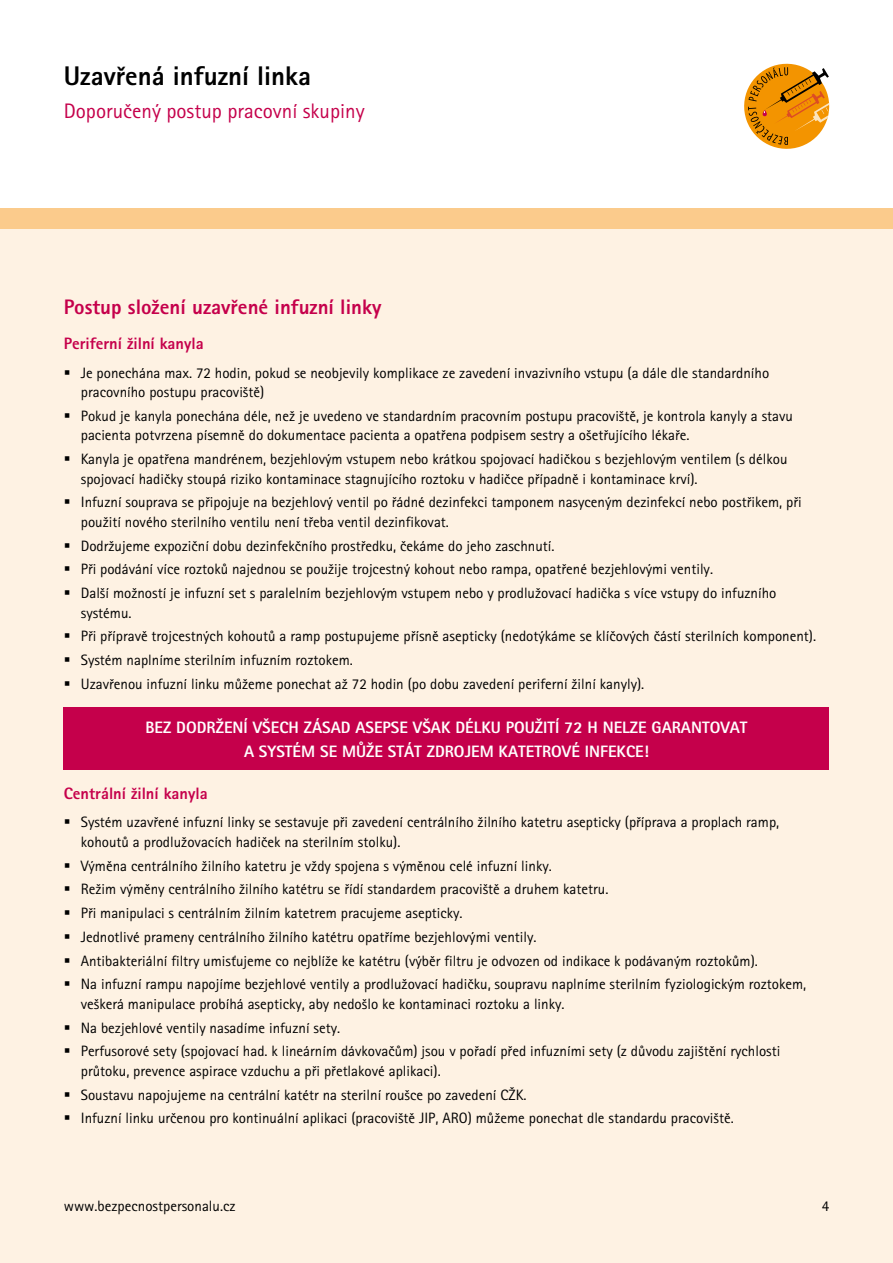
<style>
.page{position:relative;width:893px;height:1263px;background:#fff}
.page>*{position:absolute;margin:0;border:0;box-sizing:border-box;transform-origin:0 0}
.t1{font:27px "Rotis Sans Serif Extra Bold CE";color:#000}
.t2{font:21px "Rotis Sans Serif Extra Bold CE";color:#c5004b}
.t3{font:21px "Rotis Sans Serif CE";color:#c5004b}
.t4{font:16.5px "Rotis Sans Serif Extra Bold CE";color:#fff}
.t5{font:16.5px "Rotis Sans Serif Extra Bold CE";color:#c5004b}
.t6{font:15px/23.7px "Rotis Sans Serif CE";color:#000}
</style>
<div class="page">
<div style="left:0;top:208px;width:893px;height:727px;background:#fbcb8c"></div>
<div style="left:0;top:230px;width:893px;height:1033px;background:#fef2e3"></div>
<svg style="left:744px;top:64px;width:85px;height:85px"></svg>
<div style="left:64px;top:707px;width:765px;height:63px;background:#c5004b"></div>
<h1 class="t1" style="left:64px;top:59px;width:249px">Uzavřená infuzní linka</h1>
<h2 class="t3" style="left:64px;top:99px;width:302px">Doporučený postup pracovní skupiny</h2>
<h2 class="t2" style="left:64px;top:294px;width:319px">Postup složení uzavřené infuzní linky</h2>
<p class="t5" style="left:64px;top:334px;width:141px">Periferní žilní kanyla</p>
<p class="t6" style="left:81px;top:363px;width:690px;line-height:19.5px">Je ponechána max. 72 hodin, pokud se neobjevily komplikace ze zavedení invazivního vstupu (a dále dle standardního pracovního postupu pracoviště)</p>
<p class="t6" style="left:81px;top:406px;width:714px;line-height:19.5px">Pokud je kanyla ponechána déle, než je uvedeno ve standardním pracovním postupu pracoviště, je kontrola kanyly a stavu pacienta potvrzena písemně do dokumentace pacienta a opatřena podpisem sestry a ošetřujícího lékaře.</p>
<p class="t6" style="left:81px;top:449px;width:708px;line-height:19.5px">Kanyla je opatřena mandrénem, bezjehlovým vstupem nebo krátkou spojovací hadičkou s bezjehlovým ventilem (s délkou spojovací hadičky stoupá riziko kontaminace stagnujícího roztoku v hadičce případně i kontaminace krví).</p>
<p class="t6" style="left:81px;top:492px;width:722px;line-height:19.5px">Infuzní souprava se připojuje na bezjehlový ventil po řádné dezinfekci tamponem nasyceným dezinfekcí nebo postřikem, při použití nového sterilního ventilu není třeba ventil dezinfikovat.</p>
<p class="t6" style="left:81px;top:534px;width:697px">Dodržujeme expoziční dobu dezinfekčního prostředku, čekáme do jeho zaschnutí.<br>Při podávání více roztoků najednou se použije trojcestný kohout nebo rampa, opatřené bezjehlovými ventily.<br>Další možností je infuzní set s paralelním bezjehlovým vstupem nebo y prodlužovací hadička s více vstupy do infuzního</p>
<p class="t6" style="left:81px;top:601px;width:737px">systému.<br>Při přípravě trojcestných kohoutů a ramp postupujeme přísně asepticky (nedotýkáme se klíčových částí sterilních komponent).<br>Systém naplníme sterilním infuzním roztokem.<br>Uzavřenou infuzní linku můžeme ponechat až 72 hodin (po dobu zavedení periferní žilní kanyly).</p>
<p class="t4" style="left:145px;top:717px;width:467px">BEZ DODRŽEN Í VŠECH ZÁSAD ASEPSE VŠAK DÉLKU POUŽITÍ 72 H NELZE</p>
<p class="t4" style="left:652px;top:717px;width:97px">GARANTOVAT</p>
<p class="t4" style="left:244px;top:741px;width:154px">A SYSTÉM SE MŮŽE STÁT</p>
<p class="t4" style="left:427px;top:741px;width:101px">ZDROJEM KATETRO</p>
<p class="t4" style="left:562px;top:741px;width:89px">VÉ INFEKCE!</p>
<p class="t5" style="left:64px;top:784px;width:145px">Centrální žilní kanyla</p>
<p class="t6" style="left:81px;top:813px;width:700px;line-height:19.5px">Systém uzavřené infuzní linky se sestavuje při zavedení centrálního žilního katetru asepticky (příprava a proplach ramp, kohoutů a prodlužovacích hadiček na sterilním stolku).</p>
<p class="t6" style="left:81px;top:854px;width:727px">Výměna centrálního žilního katetru je vždy spojena s výměnou celé infuzní linky.<br>Režim výměny centrálního žilního katétru se řídí standardem pracoviště a druhem katetru.<br>Při manipulaci s centrálním žilním katetrem pracujeme asepticky.<br>Jednotlivé prameny centrálního žilního katétru opatříme bezjehlovými ventily.<br>Antibakteriální filtry umisťujeme co nejblíže ke katétru (výběr filtru je odvozen od indikace k podávaným roztokům).<br>Na infuzní rampu napojíme bezjehlové ventily a prodlužovací hadičku, soupravu naplníme sterilním fyziologickým roztokem,</p>
<p class="t6" style="left:81px;top:992px;width:701px">veškerá manipulace probíhá asepticky, aby nedošlo ke kontaminaci roztoku a linky.<br>Na bezjehlové ventily nasadíme infuzní sety.<br>Perfusorové sety (spojovací had. k lineárním dávkovačům) jsou v pořadí před infuzními sety (z důvodu zajištění rychlosti</p>
<p class="t6" style="left:81px;top:1059px;width:654px">průtoku, prevence aspirace vzduchu a při přetlakové aplikaci).<br>Soustavu napojujeme na centrální katétr na sterilní roušce po zavedení CŽK.<br>Infuzní linku určenou pro kontinuální aplikaci (pracoviště JIP, ARO) můžeme ponechat dle standardu pracoviště.</p>
<p class="t6" style="left:64px;top:1194px;width:173px">www.bezpecnostpersonalu.cz</p>
<p class="t6" style="left:822px;top:1194px;width:9px">4</p>
</div>
